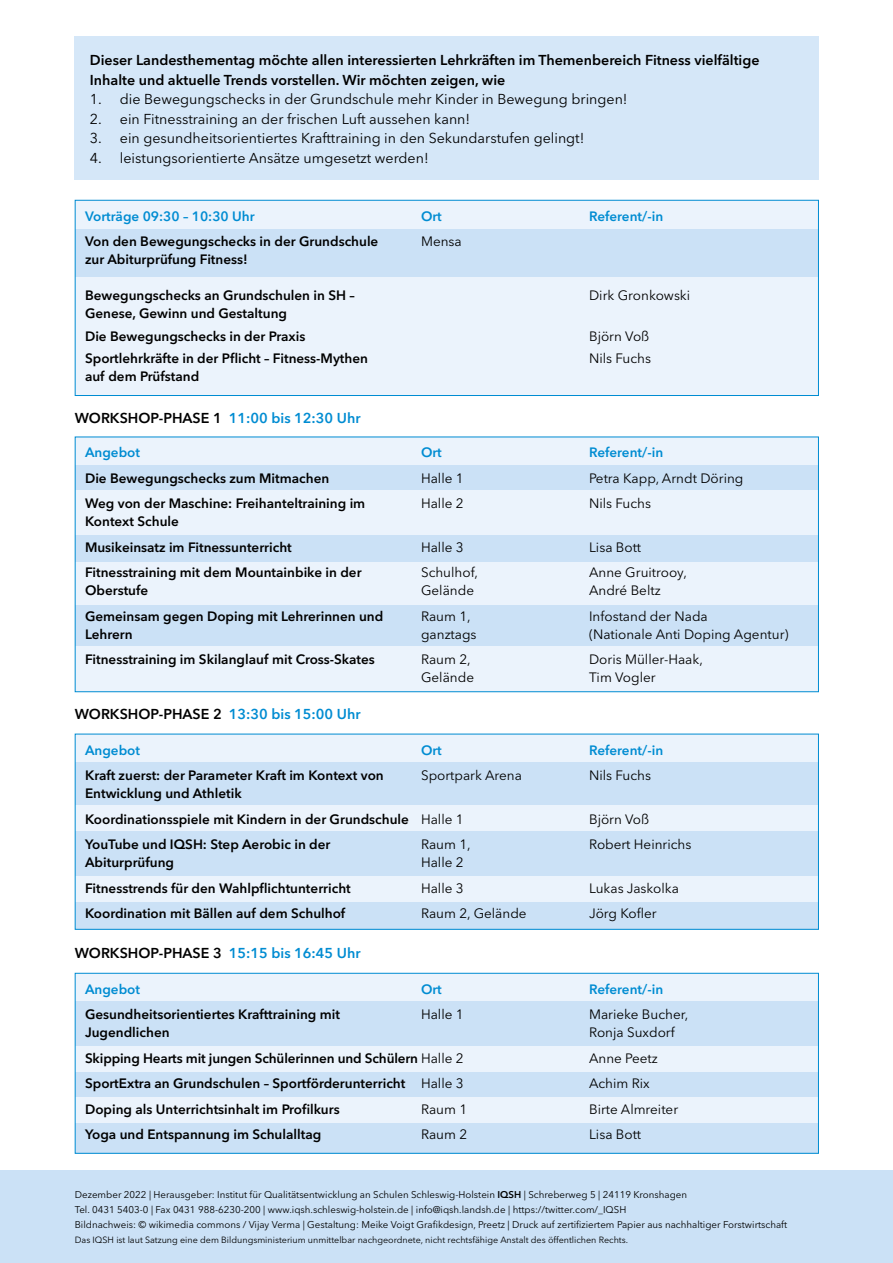
<style>
.page{position:relative;width:893px;height:1263px;background:#fff}
.page>*{position:absolute;margin:0;border:0;box-sizing:border-box;transform-origin:0 0}
.t1{font:14.25px "Avenir Next LT Pro";color:#000}
.t2{font:600 14.25px "Avenir Next LT Pro";color:#000}
.t3{font:600 14.25px "Avenir Next LT Pro";color:#008cd2}
.t4{font:600 13.5px "Avenir Next LT Pro";color:#000}
.t5{font:13.5px "Avenir Next LT Pro";color:#000}
.t6{font:600 13.5px "Avenir Next LT Pro";color:#008cd2}
.t7{font:9.75px/15px "Avenir Next LT Pro";color:#000}
.t8{font:9px "Avenir Next LT Pro";color:#000}
.s1{color:#000}
.s2{font-weight:400}
.s3{font-weight:600}
</style>
<div class="page">
<div style="left:0;top:1171px;width:893px;height:92px;background:#cbe1f6"></div>
<div style="left:75px;top:200px;width:743px;height:195px;background:#cbe1f6"></div>
<div style="left:75px;top:277px;width:743px;height:118px;background:#ebf3fc"></div>
<div style="left:75px;top:200px;width:743px;height:29px;background:#ebf3fc"></div>
<div style="left:75px;top:200px;width:744px;height:196px;border:1px solid #008cd2"></div>
<div style="left:75px;top:973px;width:743px;height:180px;background:#cbe1f6"></div>
<div style="left:75px;top:973px;width:743px;height:28px;background:#ebf3fc"></div>
<div style="left:75px;top:1046px;width:743px;height:25px;background:#ebf3fc"></div>
<div style="left:75px;top:1097px;width:743px;height:25px;background:#ebf3fc"></div>
<div style="left:75px;top:973px;width:744px;height:180px;border:1px solid #008cd2"></div>
<div style="left:75px;top:437px;width:743px;height:255px;background:#cbe1f6"></div>
<div style="left:75px;top:646px;width:743px;height:46px;background:#ebf3fc"></div>
<div style="left:75px;top:437px;width:743px;height:27px;background:#ebf3fc"></div>
<div style="left:75px;top:490px;width:743px;height:45px;background:#ebf3fc"></div>
<div style="left:75px;top:562px;width:743px;height:43px;background:#ebf3fc"></div>
<div style="left:75px;top:437px;width:744px;height:255px;border:1px solid #008cd2"></div>
<div style="left:75px;top:734px;width:743px;height:195px;background:#cbe1f6"></div>
<div style="left:75px;top:734px;width:743px;height:27px;background:#ebf3fc"></div>
<div style="left:75px;top:805px;width:743px;height:26px;background:#ebf3fc"></div>
<div style="left:75px;top:876px;width:743px;height:26px;background:#ebf3fc"></div>
<div style="left:74px;top:37px;width:745px;height:143px;background:#d5e7f8"></div>
<p class="t2" style="left:90px;top:52px;width:671px">Dieser Landesthementag möchte allen interessierten Lehrkräften im Themenbereich Fitness vielfältige</p>
<p class="t2" style="left:90px;top:71px;width:417px">Inhalte und aktuelle Trends vorstellen. Wir möchten zeigen, wie</p>
<p class="t1" style="left:90px;top:91px;width:539px">1. die Bewegungschecks in der Grundschule mehr Kinder in Bewegung bringen!</p>
<p class="t1" style="left:90px;top:110px;width:382px">2. ein Fitnesstraining an der frischen Luft aussehen kann!</p>
<p class="t1" style="left:90px;top:130px;width:496px">3. ein gesundheitsorientiertes Krafttraining in den Sekundarstufen gelingt!</p>
<p class="t1" style="left:90px;top:149px;width:340px">4. leistungsorientierte Ansätze umgesetzt werden!</p>
<p class="t6" style="left:85px;top:208px;width:171px">Vorträge 09:30 – 10:30 Uhr</p>
<p class="t6" style="left:421px;top:208px;width:22px">Ort</p>
<p class="t6" style="left:589px;top:208px;width:76px">Referent/-in</p>
<p class="t4" style="left:85px;top:233px;width:295px">Von den Bewegungschecks in der Grundschule</p>
<p class="t5" style="left:421px;top:233px;width:42px">Mensa</p>
<p class="t4" style="left:85px;top:251px;width:164px">zur Abiturprüfung Fitness!</p>
<p class="t4" style="left:85px;top:287px;width:271px">Bewegungschecks an Grundschulen in SH –</p>
<p class="t5" style="left:589px;top:287px;width:103px">Dirk Gronkowski</p>
<p class="t4" style="left:85px;top:305px;width:204px">Genese, Gewinn und Gestaltung</p>
<p class="t4" style="left:85px;top:328px;width:222px">Die Bewegungschecks in der Praxis</p>
<p class="t5" style="left:589px;top:328px;width:62px">Björn Voß</p>
<p class="t4" style="left:85px;top:350px;width:284px">Sportlehrkräfte in der Pflicht – Fitness-Mythen</p>
<p class="t5" style="left:589px;top:350px;width:63px">Nils Fuchs</p>
<p class="t4" style="left:85px;top:368px;width:116px">auf dem Prüfstand</p>
<p class="t3" style="left:75px;top:409px;width:287px"><span class="s1">WORKSHOP-PHASE 1</span> 11:00 bis 12:30 Uhr</p>
<p class="t6" style="left:85px;top:444px;width:57px">Angebot</p>
<p class="t6" style="left:421px;top:444px;width:22px">Ort</p>
<p class="t6" style="left:589px;top:444px;width:76px">Referent/-in</p>
<p class="t4" style="left:85px;top:470px;width:246px">Die Bewegungschecks zum Mitmachen</p>
<p class="t5" style="left:421px;top:470px;width:44px">Halle 1</p>
<p class="t5" style="left:589px;top:470px;width:156px">Petra Kapp, Arndt Döring</p>
<p class="t4" style="left:85px;top:495px;width:282px">Weg von der Maschine: Freihanteltraining im</p>
<p class="t5" style="left:421px;top:496px;width:44px">Halle 2</p>
<p class="t5" style="left:589px;top:496px;width:63px">Nils Fuchs</p>
<p class="t4" style="left:85px;top:513px;width:95px">Kontext Schule</p>
<p class="t4" style="left:85px;top:539px;width:208px">Musikeinsatz im Fitnessunterricht</p>
<p class="t5" style="left:421px;top:539px;width:44px">Halle 3</p>
<p class="t5" style="left:589px;top:539px;width:54px">Lisa Bott</p>
<p class="t4" style="left:85px;top:564px;width:278px">Fitnesstraining mit dem Mountainbike in der</p>
<p class="t5" style="left:421px;top:565px;width:59px">Schulhof,</p>
<p class="t5" style="left:589px;top:565px;width:99px">Anne Gruitrooy,</p>
<p class="t4" style="left:85px;top:582px;width:65px">Oberstufe</p>
<p class="t5" style="left:421px;top:583px;width:55px">Gelände</p>
<p class="t5" style="left:589px;top:583px;width:73px">André Beltz</p>
<p class="t4" style="left:85px;top:608px;width:300px">Gemeinsam gegen Doping mit Lehrerinnen und</p>
<p class="t5" style="left:421px;top:608px;width:51px">Raum 1,</p>
<p class="t5" style="left:589px;top:608px;width:120px">Infostand der Nada</p>
<p class="t4" style="left:85px;top:626px;width:49px">Lehrern</p>
<p class="t5" style="left:421px;top:626px;width:57px">ganztags</p>
<p class="t5" style="left:589px;top:626px;width:201px">(Nationale Anti Doping Agentur)</p>
<p class="t4" style="left:85px;top:651px;width:291px">Fitnesstraining im Skilanglauf mit Cross-Skates</p>
<p class="t5" style="left:421px;top:652px;width:51px">Raum 2,</p>
<p class="t5" style="left:589px;top:652px;width:115px">Doris Müller-Haak,</p>
<p class="t5" style="left:421px;top:670px;width:55px">Gelände</p>
<p class="t5" style="left:589px;top:670px;width:68px">Tim Vogler</p>
<p class="t3" style="left:75px;top:705px;width:287px"><span class="s1">WORKSHOP-PHASE 2</span> 13:30 bis 15:00 Uhr</p>
<p class="t6" style="left:85px;top:742px;width:57px">Angebot</p>
<p class="t6" style="left:421px;top:742px;width:22px">Ort</p>
<p class="t6" style="left:589px;top:742px;width:76px">Referent/-in</p>
<p class="t4" style="left:85px;top:767px;width:300px">Kraft zuerst: der Parameter Kraft im Kontext von</p>
<p class="t5" style="left:421px;top:767px;width:102px">Sportpark Arena</p>
<p class="t5" style="left:589px;top:767px;width:63px">Nils Fuchs</p>
<p class="t4" style="left:85px;top:785px;width:158px">Entwicklung und Athletik</p>
<p class="t4" style="left:85px;top:811px;width:380px">Koordinationsspiele mit Kindern in der Grundschule <span class="s2">Halle 1</span></p>
<p class="t5" style="left:589px;top:811px;width:62px">Björn Voß</p>
<p class="t4" style="left:85px;top:836px;width:247px">YouTube und IQSH: Step Aerobic in der</p>
<p class="t5" style="left:421px;top:836px;width:51px">Raum 1,</p>
<p class="t5" style="left:589px;top:836px;width:104px">Robert Heinrichs</p>
<p class="t4" style="left:85px;top:854px;width:91px">Abiturprüfung</p>
<p class="t5" style="left:421px;top:854px;width:44px">Halle 2</p>
<p class="t4" style="left:85px;top:880px;width:267px">Fitnesstrends für den Wahlpflichtunterricht</p>
<p class="t5" style="left:421px;top:880px;width:44px">Halle 3</p>
<p class="t5" style="left:589px;top:880px;width:91px">Lukas Jaskolka</p>
<p class="t4" style="left:85px;top:905px;width:262px">Koordination mit Bällen auf dem Schulhof</p>
<p class="t5" style="left:421px;top:905px;width:107px">Raum 2, Gelände</p>
<p class="t5" style="left:589px;top:905px;width:69px">Jörg Kofler</p>
<p class="t3" style="left:75px;top:944px;width:287px"><span class="s1">WORKSHOP-PHASE 3</span> 15:15 bis 16:45 Uhr</p>
<p class="t6" style="left:85px;top:981px;width:57px">Angebot</p>
<p class="t6" style="left:421px;top:981px;width:22px">Ort</p>
<p class="t6" style="left:589px;top:981px;width:76px">Referent/-in</p>
<p class="t4" style="left:85px;top:1006px;width:256px">Gesundheitsorientiertes Krafttraining mit</p>
<p class="t5" style="left:421px;top:1006px;width:44px">Halle 1</p>
<p class="t5" style="left:589px;top:1006px;width:101px">Marieke Bucher,</p>
<p class="t4" style="left:85px;top:1024px;width:86px">Jugendlichen</p>
<p class="t5" style="left:589px;top:1024px;width:87px">Ronja Suxdorf</p>
<p class="t4" style="left:85px;top:1050px;width:380px">Skipping Hearts mit jungen Schülerinnen und Schülern <span class="s2">Halle 2</span></p>
<p class="t5" style="left:589px;top:1050px;width:70px">Anne Peetz</p>
<p class="t4" style="left:85px;top:1075px;width:380px">SportExtra an Grundschulen – Sportförderunterricht <span class="s2">Halle 3</span></p>
<p class="t5" style="left:589px;top:1075px;width:62px">Achim Rix</p>
<p class="t4" style="left:85px;top:1101px;width:256px">Doping als Unterrichtsinhalt im Profilkurs</p>
<p class="t5" style="left:421px;top:1101px;width:48px">Raum 1</p>
<p class="t5" style="left:589px;top:1101px;width:91px">Birte Almreiter</p>
<p class="t4" style="left:85px;top:1126px;width:238px">Yoga und Entspannung im Schulalltag</p>
<p class="t5" style="left:421px;top:1126px;width:48px">Raum 2</p>
<p class="t5" style="left:589px;top:1126px;width:54px">Lisa Bott</p>
<p class="t7" style="left:75px;top:1187px;width:614px">Dezember 2022 | Herausgeber: Institut für Qualitätsentwicklung an Schulen Schleswig-Holstein <span class="s3">IQSH</span> | Schreberweg 5 | 24119 Kronshagen</p>
<p class="t7" style="left:75px;top:1202px;width:714px">Tel. 0431 5403-0 | Fax 0431 988-6230-200 | www.iqsh.schleswig-holstein.de | info@iqsh.landsh.de | https://twitter.com/_IQSH<br>Bildnachweis: © wikimedia commons / Vijay Verma | Gestaltung: Meike Voigt Grafikdesign, Preetz | Druck auf zertifiziertem Papier aus nachhaltiger Forstwirtschaft</p>
<p class="t8" style="left:75px;top:1234px;width:555px">Das IQSH ist laut Satzung eine dem Bildungsministerium unmittelbar nachgeordnete, nicht rechtsfähige Anstalt des öffentlichen Rechts.</p>
</div>
